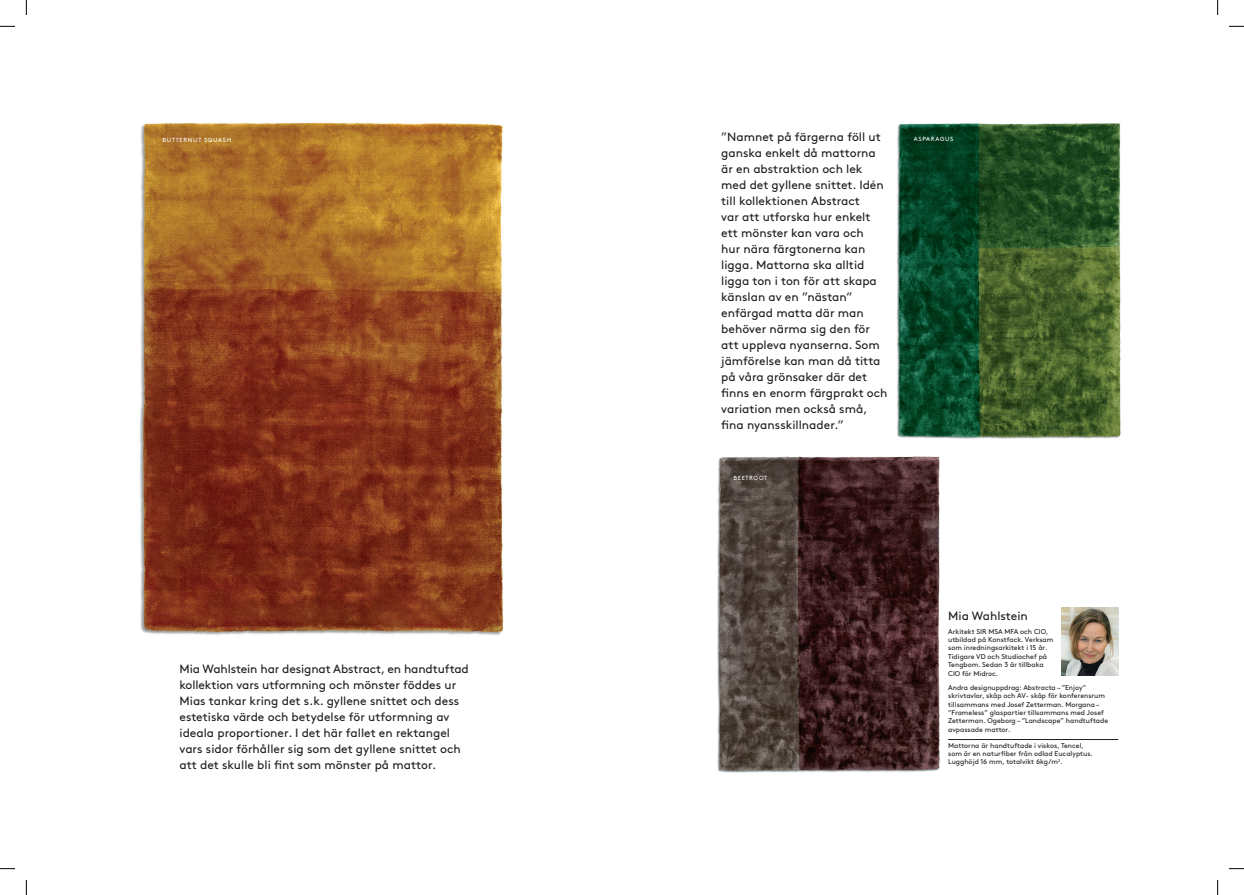
<style>
.page{position:relative;width:1244px;height:895px;background:#fff}
.page>*{position:absolute;margin:0;border:0;box-sizing:border-box;transform-origin:0 0}
.t1{font:12px/16px "Brown Std";color:#231f20}
.t2{font:7px/8.4px "Brown Std";color:#231f20}
.t3{font:6px "Brown Std";letter-spacing:.11em;color:#fff}
</style>
<div class="page">
<img style="left:897px;top:123px;width:224px;height:316px">
<img style="left:140px;top:122px;width:364px;height:513px">
<img style="left:717px;top:456px;width:223px;height:317px">
<hr style="left:948px;top:739px;width:170px;height:1px;background:#231f20">
<img style="left:1061px;top:608px;width:57px;height:68px">
<svg style="left:0;top:26px;width:15px;height:1px"></svg>
<svg style="left:1229px;top:26px;width:14px;height:1px"></svg>
<svg style="left:0;top:868px;width:15px;height:1px"></svg>
<svg style="left:1229px;top:868px;width:14px;height:1px"></svg>
<svg style="left:26px;top:0;width:1px;height:15px"></svg>
<svg style="left:26px;top:880px;width:1px;height:15px"></svg>
<svg style="left:1217px;top:0;width:1px;height:15px"></svg>
<svg style="left:1217px;top:880px;width:1px;height:15px"></svg>
<p class="t3" style="left:162px;top:136px;width:70px">BUTTERNUT SQUASH</p>
<p class="t1" style="left:721px;top:129px;width:168px">”Namnet på färgerna föll ut ganska enkelt då mattorna är en abstraktion och lek med det gyllene snittet. Idén till kollektionen Abstract<br>var att utforska hur enkelt ett mönster kan vara och<br>hur nära färgtonerna kan ligga. Mattorna ska alltid ligga ton i ton för att skapa känslan av en ”nästan” enfärgad matta där man behöver närma sig den för att uppleva nyanserna. Som jämförelse kan man då titta på våra grönsaker där det finns en enorm färgprakt och variation men också små, fina nyansskillnader.”</p>
<p class="t3" style="left:733px;top:474px;width:35px">BEETROOT</p>
<p class="t3" style="left:913px;top:135px;width:41px">ASPARAGUS</p>
<p class="t1" style="left:179px;top:661px;width:291px">Mia Wahlstein har designat Abstract, en handtuftad kollektion vars utformning och mönster föddes ur Mias tankar kring det s.k. gyllene snittet och dess estetiska värde och betydelse för utformning av ideala proportioner. I det här fallet en rektangel vars sidor förhåller sig som det gyllene snittet och att det skulle bli fint som mönster på mattor.</p>
<p class="t1" style="left:948px;top:607px;width:81px">Mia Wahlstein</p>
<p class="t2" style="left:948px;top:627px;width:107px">Arkitekt SIR MSA MFA och CIO, utbildad på Konstfack. Verksam som inredningsarkitekt i 15 år.<br>Tidigare VD och Studiochef på<br>Tengbom. Sedan 3 år tillbaka<br>CIO för Midroc.</p>
<p class="t2" style="left:948px;top:683px;width:161px">Andra designuppdrag: Abstracta – ”Enjoy” skrivtavlor, skåp och AV- skåp för konferensrum tillsammans med Josef Zetterman. Morgana – ”Frameless” glaspartier tillsammans med Josef Zetterman. Ogeborg – ”Landscape” handtuftade avpassade mattor.</p>
<p class="t2" style="left:948px;top:741px;width:146px;line-height:8px">Mattorna är handtuftade i viskos, Tencel, som är en naturfiber från odlad Eucalyptus.<br>Lugghöjd 16 mm, totalvikt 6kg/m<sup>2</sup>.</p>
</div>
